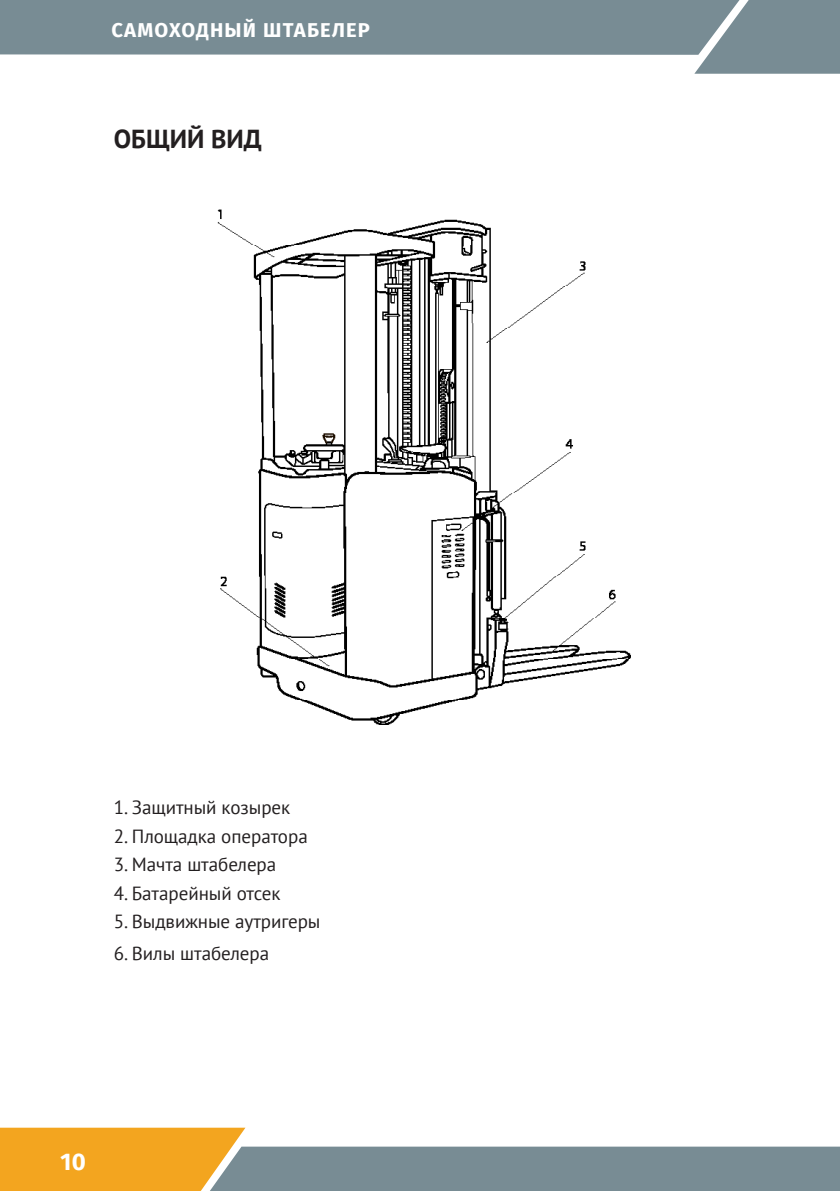
<style>
.page{position:relative;width:840px;height:1191px;background:#fff}
.page>*{position:absolute;margin:0;border:0;box-sizing:border-box;transform-origin:0 0}
.t1{font:700 26px "PT Sans";color:#231f20}
.t2{font:700 24px "Fira Sans OT";color:#fff}
.t3{font:700 20px "Fira Sans OT";letter-spacing:.06em;color:#fff}
.t4{font:19px "PT Sans";letter-spacing:-.005em;color:#231f20}
</style>
<div class="page">
<div style="left:694px;top:0;width:145px;height:74px;background:#788c94"></div>
<svg style="left:0;top:1127px;width:839px;height:64px"></svg>
<div style="left:0;top:0;width:739px;height:55px;background:#788c94"></div>
<img style="left:217px;top:209px;width:413px;height:515px">
<p class="t3" style="left:111px;top:16px;width:260px">САМОХОДНЫЙ ШТАБЕЛЕР</p>
<h1 class="t1" style="left:114px;top:122px;width:149px">ОБЩИЙ ВИД</h1>
<p class="t4" style="left:114px;top:795px;width:178px">1. Защитный козырек</p>
<p class="t4" style="left:114px;top:824px;width:195px">2. Площадка оператора</p>
<p class="t4" style="left:114px;top:852px;width:164px">3. Мачта штабелера</p>
<p class="t4" style="left:114px;top:881px;width:168px">4. Батарейный отсек</p>
<p class="t4" style="left:114px;top:909px;width:208px">5. Выдвижные аутригеры</p>
<p class="t4" style="left:114px;top:941px;width:157px">6. Вилы штабелера</p>
<p class="t2" style="left:60px;top:1144px;width:27px">10</p>
</div>
